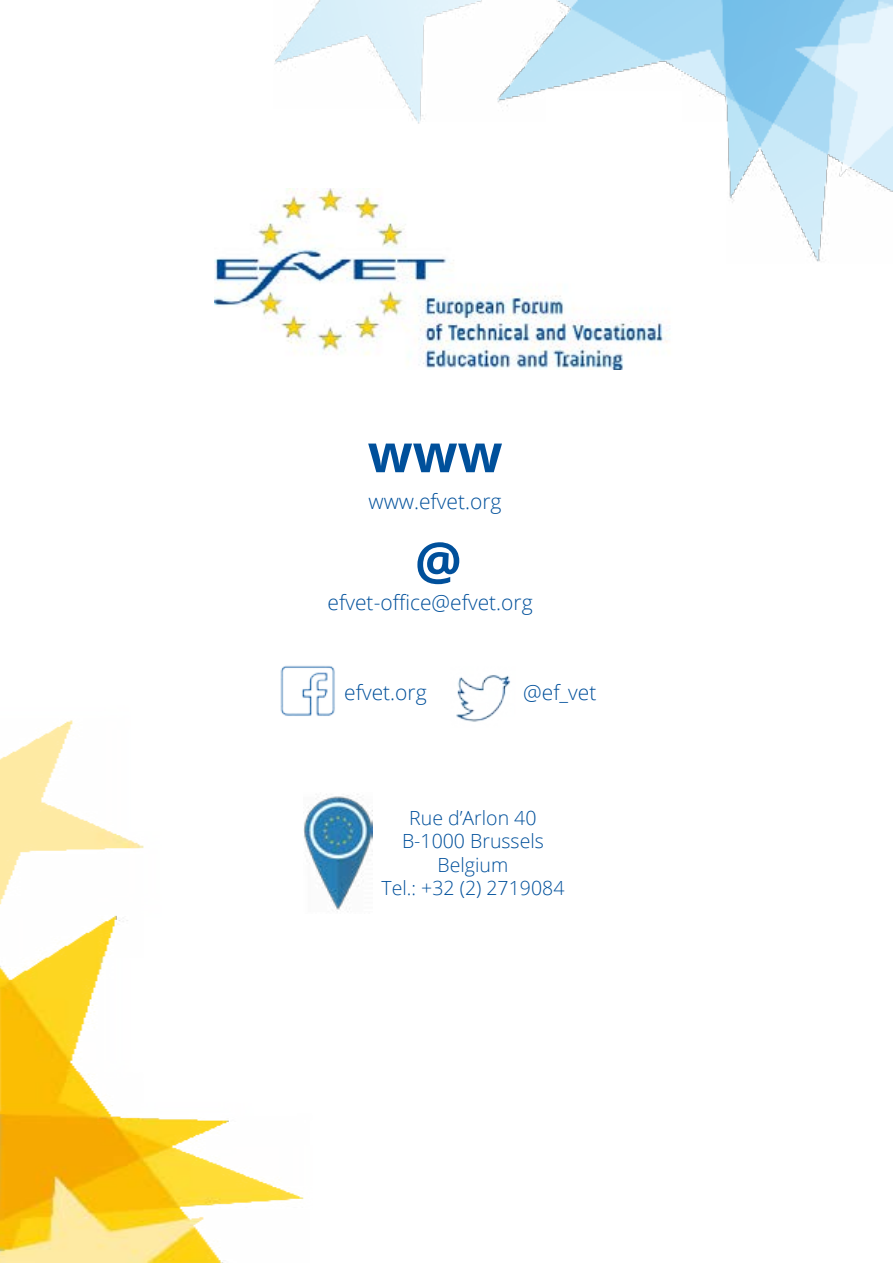
<style>
.page{position:relative;width:893px;height:1263px;background:#fff}
.page>*{position:absolute;margin:0;border:0;box-sizing:border-box;transform-origin:0 0}
.t1{font:700 52.5px "Open Sans";color:#00509b}
.t2{font:300 21px "Open Sans";color:#00509b}
.t3{font:300 19.5px/23.4px "Open Sans";color:#00509b;text-align:center}
</style>
<div class="page">
<img style="left:313px;top:665px;width:22px;height:51px">
<img style="left:456px;top:675px;width:55px;height:47px">
<img style="left:313px;top:794px;width:60px;height:118px">
<img style="left:274px;top:0;width:619px;height:262px">
<img style="left:0;top:665px;width:313px;height:598px">
<img style="left:214px;top:188px;width:461px;height:182px">
<h1 class="t1" style="left:368px;top:416px;width:136px">www</h1>
<p class="t2" style="left:369px;top:487px;width:135px">www.efvet.org</p>
<h1 class="t1" style="left:415px;top:524px;width:49px">@</h1>
<p class="t2" style="left:328px;top:588px;width:207px">efvet-office@efvet.org</p>
<p class="t2" style="left:344px;top:678px;width:84px">efvet.org</p>
<p class="t2" style="left:523px;top:678px;width:75px">@ef_vet</p>
<p class="t3" style="left:382px;top:806px;width:184px">Rue d’Arlon 40<br>B-1000 Brussels<br>Belgium<br>Tel.: +32 (2) 2719084</p>
</div>
